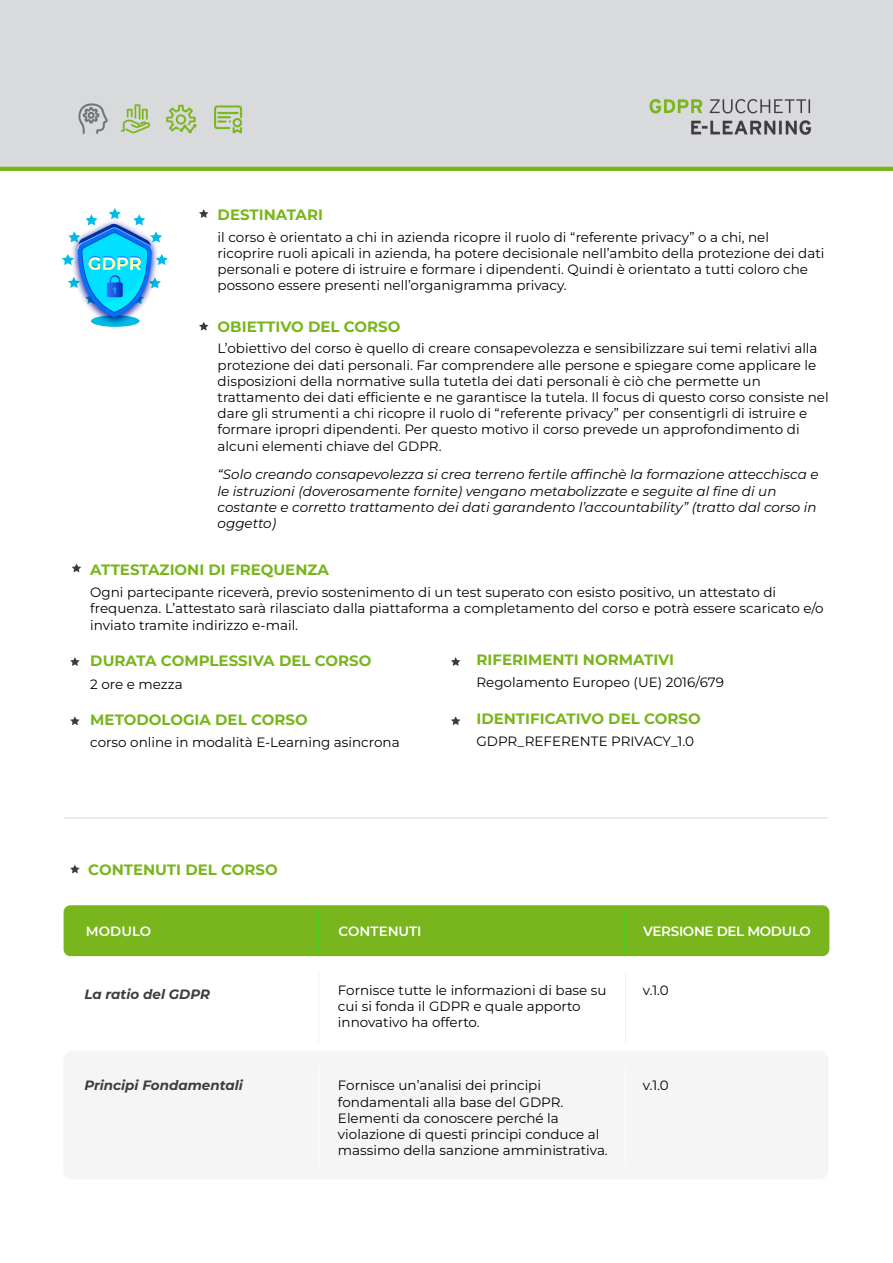
<style>
.page{position:relative;width:893px;height:1263px;background:#fff}
.page>*{position:absolute;margin:0;border:0;box-sizing:border-box;transform-origin:0 0}
.t1{font:700 15px "Montserrat";color:#79b51c}
.t2{font:13.5px/16.2px "Montserrat";color:#000}
.t3{font:italic 13.5px/16.2px "Montserrat";color:#000}
.t4{font:italic 700 13.5px "Montserrat";color:#3d3c3f}
.t5{font:600 13.5px "Montserrat";letter-spacing:-.025em;color:#fff}
.t6{font:600 13.5px "Montserrat";color:#fff}
</style>
<div class="page">
<div style="left:0;top:0;width:893px;height:171px;background:#d9dadb"></div>
<div style="left:63px;top:1051px;width:766px;height:128px;background:#f5f5f5;border-radius:9px"></div>
<div style="left:64px;top:905px;width:765px;height:51px;background:#79b51c;border-radius:7px"></div>
<hr style="left:318px;top:910px;width:2px;height:42px;background:#0ef">
<hr style="left:623px;top:910px;width:2px;height:42px;background:#0ef">
<hr style="left:318px;top:972px;width:1px;height:71px;background:#707070">
<hr style="left:625px;top:972px;width:1px;height:71px;background:#707070">
<hr style="left:318px;top:1066px;width:1px;height:100px;background:#fff">
<hr style="left:625px;top:1066px;width:1px;height:100px;background:#fff">
<svg style="left:199px;top:209px;width:10px;height:9px"></svg>
<svg style="left:199px;top:322px;width:10px;height:9px"></svg>
<svg style="left:451px;top:657px;width:9px;height:9px"></svg>
<svg style="left:451px;top:716px;width:9px;height:9px"></svg>
<svg style="left:70px;top:864px;width:10px;height:9px"></svg>
<hr style="left:64px;top:817px;width:764px;height:1px;background:#002ab6">
<svg style="left:72px;top:563px;width:9px;height:9px"></svg>
<svg style="left:70px;top:657px;width:10px;height:9px"></svg>
<svg style="left:70px;top:716px;width:10px;height:9px"></svg>
<img style="left:91px;top:317px;width:49px;height:10px">
<svg style="left:62px;top:208px;width:106px;height:109px"></svg>
<p class="t1" style="left:218px;top:205px;width:107px">DESTINATARI</p>
<p class="t2" style="left:218px;top:228px;width:608px">il corso è orientato a chi in azienda ricopre il ruolo di “referente privacy” o a chi, nel ricoprire ruoli apicali in azienda, ha potere decisionale nell’ambito della protezione dei dati personali e potere di istruire e formare i dipendenti. Quindi è orientato a tutti coloro che possono essere presenti nell’organigramma privacy.</p>
<p class="t1" style="left:218px;top:316px;width:184px">OBIETTIVO DEL CORSO</p>
<p class="t2" style="left:218px;top:340px;width:612px">L’obiettivo del corso è quello di creare consapevolezza e sensibilizzare sui temi relativi alla protezione dei dati personali. Far comprendere alle persone e spiegare come applicare le disposizioni della normative sulla tutetla dei dati personali è ciò che permette un trattamento dei dati efficiente e ne garantisce la tutela. Il focus di questo corso consiste nel dare gli strumenti a chi ricopre il ruolo di “referente privacy” per consentigrli di istruire e formare ipropri dipendenti. Per questo motivo il corso prevede un approfondimento di alcuni elementi chiave del GDPR.</p>
<p class="t3" style="left:218px;top:466px;width:602px">“Solo creando consapevolezza si crea terreno fertile affinchè la formazione attecchisca e le istruzioni (doverosamente fornite) vengano metabolizzate e seguite al fine di un costante e corretto trattamento dei dati garandento l’accountability” (tratto dal corso in oggetto)</p>
<p class="t1" style="left:90px;top:560px;width:240px">ATTESTAZIONI DI FREQUENZA</p>
<p class="t2" style="left:90px;top:584px;width:735px">Ogni partecipante riceverà, previo sostenimento di un test superato con esisto positivo, un attestato di frequenza. L’attestato sarà rilasciato dalla piattaforma a completamento del corso e potrà essere scaricato e/o inviato tramite indirizzo e-mail.</p>
<p class="t1" style="left:90px;top:650px;width:283px">DURATA COMPLESSIVA DEL CORSO</p>
<p class="t2" style="left:90px;top:676px;width:94px">2 ore e mezza</p>
<p class="t1" style="left:90px;top:710px;width:219px">METODOLOGIA DEL CORSO</p>
<p class="t2" style="left:90px;top:733px;width:311px">corso online in modalità E-Learning asincrona</p>
<p class="t1" style="left:476px;top:650px;width:199px">RIFERIMENTI NORMATIVI</p>
<p class="t2" style="left:476px;top:673px;width:249px">Regolamento Europeo (UE) 2016/679</p>
<p class="t1" style="left:476px;top:709px;width:226px">IDENTIFICATIVO DEL CORSO</p>
<p class="t2" style="left:476px;top:733px;width:219px">GDPR_REFERENTE PRIVACY_1.0</p>
<p class="t1" style="left:88px;top:859px;width:191px">CONTENUTI DEL CORSO</p>
<p class="t5" style="left:86px;top:922px;width:67px">MODULO</p>
<p class="t6" style="left:339px;top:922px;width:84px">CONTENUTI</p>
<p class="t5" style="left:643px;top:922px;width:169px">VERSIONE DEL MODULO</p>
<p class="t4" style="left:84px;top:985px;width:127px">La ratio del GDPR</p>
<p class="t4" style="left:84px;top:1077px;width:160px">Principi Fondamentali</p>
<p class="t2" style="left:338px;top:981px;width:270px">Fornisce tutte le informazioni di base su cui si fonda il GDPR e quale apporto innovativo ha offerto.</p>
<p class="t2" style="left:643px;top:981px;width:28px">v.1.0</p>
<p class="t2" style="left:338px;top:1077px;width:271px">Fornisce un’analisi dei principi fondamentali alla base del GDPR.<br>Elementi da conoscere perché la violazione di questi principi conduce al massimo della sanzione amministrativa.</p>
<p class="t2" style="left:643px;top:1077px;width:28px">v.1.0</p>
</div>
